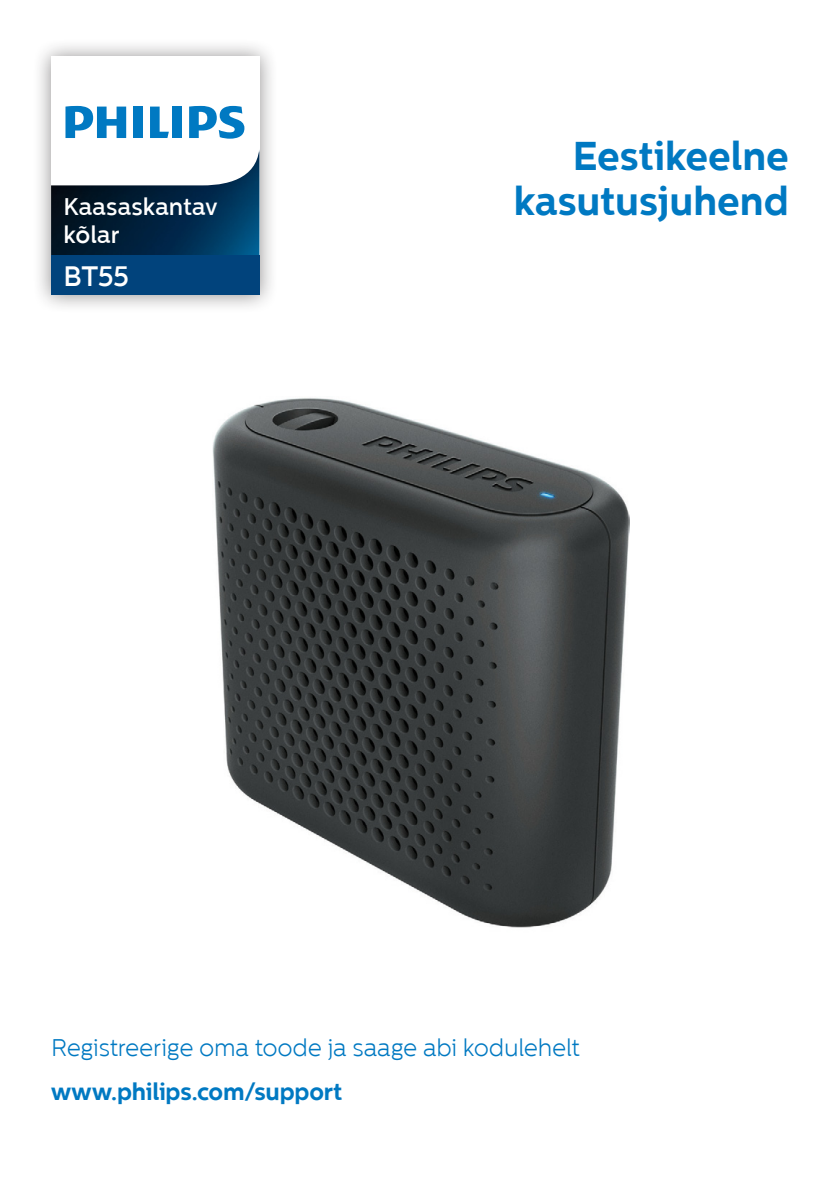
<style>
.page{position:relative;width:840px;height:1191px;background:#fff}
.page>*{position:absolute;margin:0;border:0;box-sizing:border-box;transform-origin:0 0}
.t1{font:700 40px "Centrale Sans";color:#0079c2}
.t2{font:500 28px "Centrale Sans";color:#fff}
.t3{font:300 24px "Centrale Sans";letter-spacing:-.01em;color:#0079c2}
.t4{font:700 24px "Centrale Sans";letter-spacing:-.01em;color:#0079c2}
.PARASTS{font:500 24px/28px "Centrale Sans";letter-spacing:.005em;color:#fff}
</style>
<div class="page">
<div style="left:32px;top:38px;width:246px;height:275px;background:#231f20;opacity:.5"></div>
<div style="left:51px;top:57px;width:208px;height:238px;background:#fff"></div>
<img style="left:51px;top:151px;width:208px;height:104px">
<div style="left:51px;top:255px;width:208px;height:40px;background:#01437c"></div>
<svg style="left:150px;top:107px;width:19px;height:31px"></svg>
<div style="left:133px;top:107px;width:10px;height:31px;background:#0079c2"></div>
<div style="left:172px;top:107px;width:10px;height:31px;background:#0079c2"></div>
<svg style="left:189px;top:106px;width:55px;height:33px"></svg>
<svg style="left:65px;top:106px;width:61px;height:32px"></svg>
<img style="left:212px;top:398px;width:416px;height:530px">
<p class="PARASTS" style="left:63px;top:193px;width:155px">Kaasaskantav kõlar</p>
<p class="t2" style="left:63px;top:260px;width:67px">BT55</p>
<p class="t1" style="left:572px;top:132px;width:217px">Eestikeelne</p>
<p class="t1" style="left:513px;top:177px;width:276px">kasutusjuhend</p>
<p class="t3" style="left:51px;top:1034px;width:530px">Registreerige oma toode ja saage abi kodulehelt</p>
<p class="t4" style="left:51px;top:1077px;width:293px">www.philips.com/support</p>
</div>
